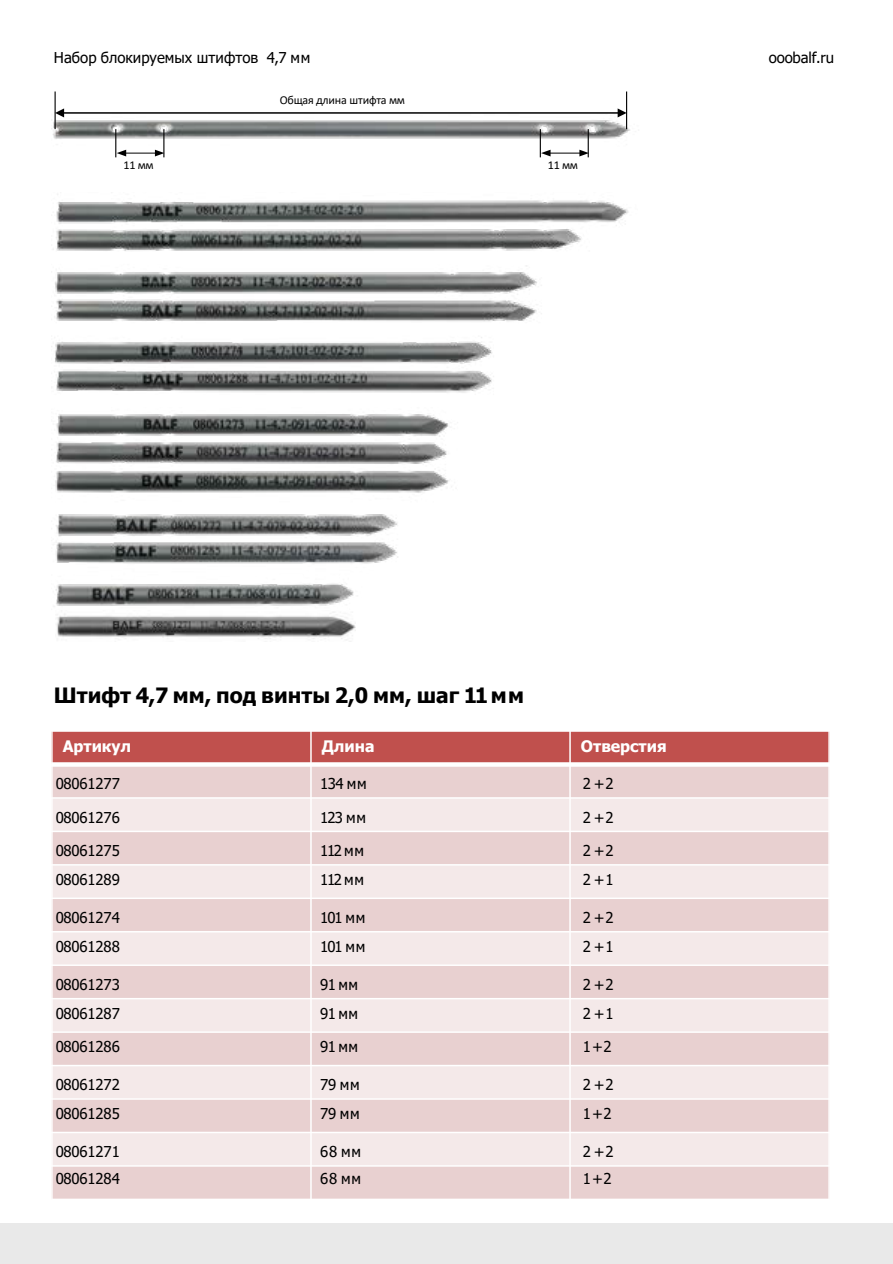
<style>
.page{position:relative;width:893px;height:1264px;background:#fff}
.page>*{position:absolute;margin:0;border:0;box-sizing:border-box;transform-origin:0 0}
.t1{font:700 21px "Tahoma";color:#000}
.t2{font:700 15.9px "Tahoma";color:#fff}
.t3{font:15px "Tahoma";letter-spacing:-.005em;color:#000}
.t4{font:12px "Calibri";letter-spacing:-.015em;color:#000}
</style>
<div class="page">
<div style="left:0;top:1222px;width:892px;height:41px;background:#e9e9e9"></div>
<hr style="left:892px;top:1222px;width:1px;height:41px;background:#e9e9e9">
<img style="left:53px;top:113px;width:577px;height:41px">
<hr style="left:124px;top:153px;width:33px;height:1px;background:#000">
<svg style="left:115px;top:129px;width:11px;height:28px"></svg>
<svg style="left:155px;top:129px;width:9px;height:28px"></svg>
<hr style="left:539px;top:129px;width:2px;height:28px;background:#000">
<hr style="left:548px;top:153px;width:33px;height:1px;background:#000">
<svg style="left:541px;top:150px;width:9px;height:6px"></svg>
<svg style="left:579px;top:129px;width:10px;height:28px"></svg>
<img style="left:53px;top:194px;width:576px;height:412px">
<img style="left:56px;top:612px;width:299px;height:28px">
<hr style="left:55px;top:91px;width:1px;height:38px;background:#000">
<hr style="left:626px;top:91px;width:1px;height:38px;background:#000">
<hr style="left:63px;top:112px;width:556px;height:2px;background:#000">
<svg style="left:617px;top:108px;width:9px;height:9px"></svg>
<svg style="left:55px;top:108px;width:9px;height:9px"></svg>
<div style="left:52px;top:730px;width:259px;height:34px;background:#c0504d"></div>
<div style="left:311px;top:730px;width:259px;height:34px;background:#c0504d"></div>
<div style="left:570px;top:730px;width:259px;height:34px;background:#c0504d"></div>
<div style="left:52px;top:764px;width:259px;height:33px;background:#e8d0d0"></div>
<div style="left:311px;top:764px;width:259px;height:33px;background:#e8d0d0"></div>
<div style="left:570px;top:764px;width:259px;height:33px;background:#e8d0d0"></div>
<div style="left:52px;top:797px;width:259px;height:34px;background:#f4e9e9"></div>
<div style="left:311px;top:797px;width:259px;height:34px;background:#f4e9e9"></div>
<div style="left:570px;top:797px;width:259px;height:34px;background:#f4e9e9"></div>
<div style="left:52px;top:831px;width:259px;height:33px;background:#e8d0d0"></div>
<div style="left:311px;top:831px;width:259px;height:33px;background:#e8d0d0"></div>
<div style="left:570px;top:831px;width:259px;height:33px;background:#e8d0d0"></div>
<div style="left:52px;top:864px;width:259px;height:34px;background:#f4e9e9"></div>
<div style="left:311px;top:864px;width:259px;height:34px;background:#f4e9e9"></div>
<div style="left:570px;top:864px;width:259px;height:34px;background:#f4e9e9"></div>
<div style="left:52px;top:898px;width:259px;height:33px;background:#e8d0d0"></div>
<div style="left:311px;top:898px;width:259px;height:33px;background:#e8d0d0"></div>
<div style="left:570px;top:898px;width:259px;height:33px;background:#e8d0d0"></div>
<div style="left:52px;top:931px;width:259px;height:33px;background:#f4e9e9"></div>
<div style="left:311px;top:931px;width:259px;height:33px;background:#f4e9e9"></div>
<div style="left:570px;top:931px;width:259px;height:33px;background:#f4e9e9"></div>
<div style="left:52px;top:964px;width:259px;height:34px;background:#e8d0d0"></div>
<div style="left:311px;top:964px;width:259px;height:34px;background:#e8d0d0"></div>
<div style="left:570px;top:964px;width:259px;height:34px;background:#e8d0d0"></div>
<div style="left:52px;top:998px;width:259px;height:33px;background:#f4e9e9"></div>
<div style="left:311px;top:998px;width:259px;height:33px;background:#f4e9e9"></div>
<div style="left:570px;top:998px;width:259px;height:33px;background:#f4e9e9"></div>
<div style="left:52px;top:1031px;width:259px;height:34px;background:#e8d0d0"></div>
<div style="left:311px;top:1031px;width:259px;height:34px;background:#e8d0d0"></div>
<div style="left:570px;top:1031px;width:259px;height:34px;background:#e8d0d0"></div>
<div style="left:52px;top:1065px;width:259px;height:33px;background:#f4e9e9"></div>
<div style="left:311px;top:1065px;width:259px;height:33px;background:#f4e9e9"></div>
<div style="left:570px;top:1065px;width:259px;height:33px;background:#f4e9e9"></div>
<div style="left:52px;top:1098px;width:259px;height:34px;background:#e8d0d0"></div>
<div style="left:311px;top:1098px;width:259px;height:34px;background:#e8d0d0"></div>
<div style="left:570px;top:1098px;width:259px;height:34px;background:#e8d0d0"></div>
<div style="left:52px;top:1132px;width:259px;height:33px;background:#f4e9e9"></div>
<div style="left:311px;top:1132px;width:259px;height:33px;background:#f4e9e9"></div>
<div style="left:570px;top:1132px;width:259px;height:33px;background:#f4e9e9"></div>
<div style="left:52px;top:1165px;width:259px;height:34px;background:#e8d0d0"></div>
<div style="left:311px;top:1165px;width:259px;height:34px;background:#e8d0d0"></div>
<div style="left:570px;top:1165px;width:259px;height:34px;background:#e8d0d0"></div>
<hr style="left:310px;top:730px;width:2px;height:469px;background:#fff">
<hr style="left:569px;top:730px;width:1px;height:469px;background:#fff">
<svg style="left:53px;top:762px;width:775px;height:4px;background:#fbf4f4"></svg>
<hr style="left:51px;top:797px;width:778px;height:1px;background:#fff">
<hr style="left:51px;top:830px;width:778px;height:2px;background:#fff">
<hr style="left:51px;top:863px;width:778px;height:2px;background:#fff">
<hr style="left:51px;top:897px;width:778px;height:1px;background:#fff">
<hr style="left:51px;top:930px;width:778px;height:2px;background:#fff">
<hr style="left:51px;top:964px;width:778px;height:1px;background:#fff">
<hr style="left:51px;top:997px;width:778px;height:2px;background:#fff">
<hr style="left:51px;top:1031px;width:778px;height:1px;background:#fff">
<hr style="left:51px;top:1064px;width:778px;height:2px;background:#fff">
<hr style="left:51px;top:1097px;width:778px;height:2px;background:#fff">
<hr style="left:51px;top:1131px;width:778px;height:1px;background:#fff">
<hr style="left:51px;top:1164px;width:778px;height:2px;background:#fff">
<hr style="left:51px;top:730px;width:2px;height:469px;background:#fff">
<hr style="left:828px;top:730px;width:1px;height:469px;background:#fff">
<hr style="left:51px;top:730px;width:778px;height:1px;background:#fff">
<hr style="left:51px;top:1198px;width:778px;height:1px;background:#fff">
<p class="t3" style="left:54px;top:48px;width:258px">Набор блокируемых штифтов 4,7 мм</p>
<p class="t3" style="left:768px;top:48px;width:67px">ooobalf.ru</p>
<p class="t4" style="left:279px;top:92px;width:127px">Общая длина штифта мм</p>
<p class="t4" style="left:123px;top:156px;width:32px">11 мм</p>
<p class="t4" style="left:547px;top:156px;width:32px">11 мм</p>
<p class="t1" style="left:54px;top:680px;width:471px">Штифт 4,7 мм, под винты 2,0 мм, шаг 11мм</p>
<p class="t2" style="left:63px;top:735px;width:70px">Артикул</p>
<p class="t2" style="left:322px;top:735px;width:54px">Длина</p>
<p class="t2" style="left:580px;top:735px;width:87px">Отверстия</p>
<p class="t3" style="left:56px;top:773px;width:66px">08061277</p>
<p class="t3" style="left:320px;top:773px;width:48px">134 мм</p>
<p class="t3" style="left:582px;top:773px;width:32px">2+2</p>
<p class="t3" style="left:56px;top:806px;width:66px">08061276</p>
<p class="t3" style="left:320px;top:806px;width:47px">123 мм</p>
<p class="t3" style="left:582px;top:806px;width:32px">2+2</p>
<p class="t3" style="left:56px;top:840px;width:66px">08061275</p>
<p class="t3" style="left:320px;top:840px;width:45px">112 мм</p>
<p class="t3" style="left:582px;top:840px;width:32px">2+2</p>
<p class="t3" style="left:56px;top:869px;width:66px">08061289</p>
<p class="t3" style="left:320px;top:869px;width:45px">112 мм</p>
<p class="t3" style="left:582px;top:869px;width:32px">2+1</p>
<p class="t3" style="left:56px;top:907px;width:66px">08061274</p>
<p class="t3" style="left:320px;top:907px;width:47px">101 мм</p>
<p class="t3" style="left:582px;top:907px;width:32px">2+2</p>
<p class="t3" style="left:56px;top:936px;width:66px">08061288</p>
<p class="t3" style="left:320px;top:936px;width:47px">101 мм</p>
<p class="t3" style="left:582px;top:936px;width:32px">2+1</p>
<p class="t3" style="left:56px;top:974px;width:66px">08061273</p>
<p class="t3" style="left:320px;top:974px;width:39px">91 мм</p>
<p class="t3" style="left:582px;top:974px;width:32px">2+2</p>
<p class="t3" style="left:56px;top:1002px;width:66px">08061287</p>
<p class="t3" style="left:320px;top:1002px;width:39px">91 мм</p>
<p class="t3" style="left:582px;top:1002px;width:32px">2+1</p>
<p class="t3" style="left:56px;top:1036px;width:66px">08061286</p>
<p class="t3" style="left:320px;top:1036px;width:39px">91 мм</p>
<p class="t3" style="left:582px;top:1036px;width:30px">1+2</p>
<p class="t3" style="left:56px;top:1074px;width:66px">08061272</p>
<p class="t3" style="left:320px;top:1074px;width:41px">79 мм</p>
<p class="t3" style="left:582px;top:1074px;width:32px">2+2</p>
<p class="t3" style="left:56px;top:1103px;width:66px">08061285</p>
<p class="t3" style="left:320px;top:1103px;width:41px">79 мм</p>
<p class="t3" style="left:582px;top:1103px;width:30px">1+2</p>
<p class="t3" style="left:56px;top:1141px;width:66px">08061271</p>
<p class="t3" style="left:320px;top:1141px;width:42px">68 мм</p>
<p class="t3" style="left:582px;top:1141px;width:32px">2+2</p>
<p class="t3" style="left:56px;top:1168px;width:66px">08061284</p>
<p class="t3" style="left:320px;top:1168px;width:42px">68 мм</p>
<p class="t3" style="left:582px;top:1168px;width:30px">1+2</p>
</div>
